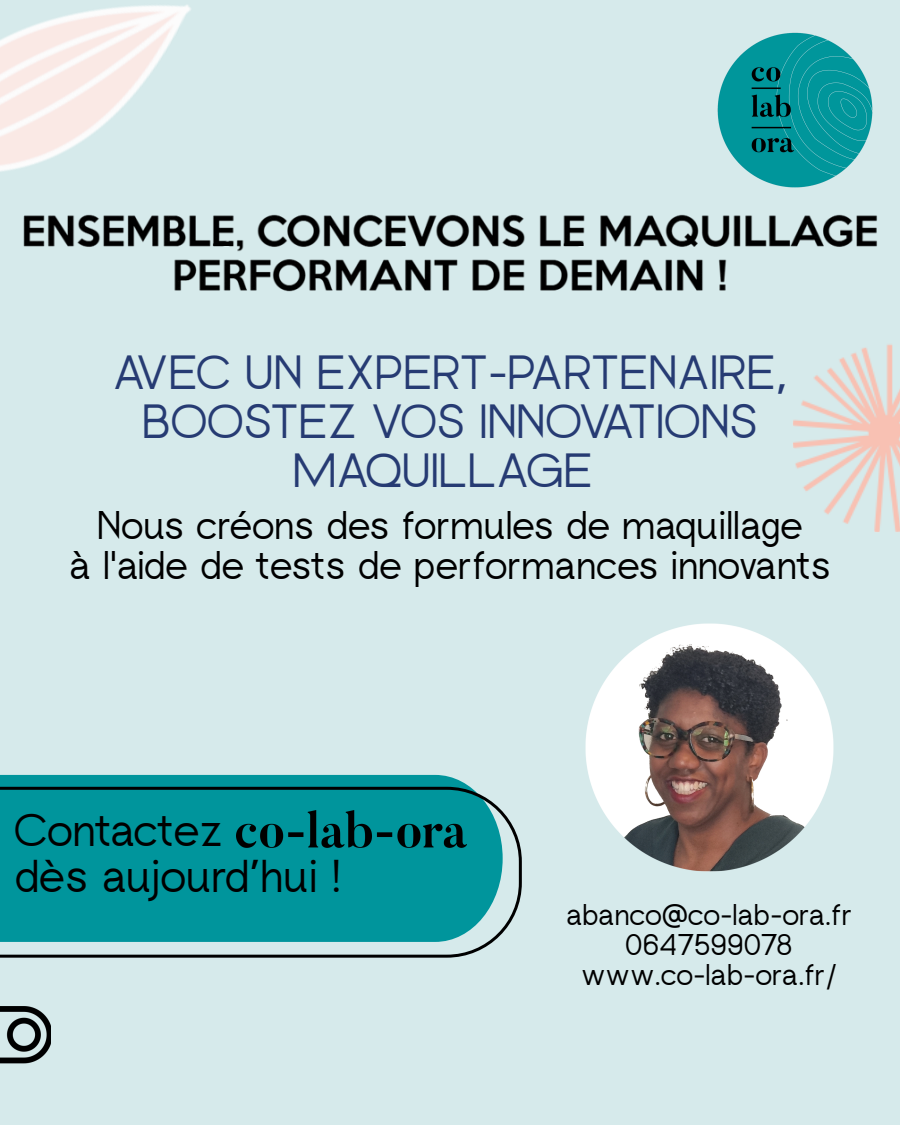
<style>
.page{position:relative;width:900px;height:1125px;background:#d6eaeb}
.page>*{position:absolute;margin:0;border:0;box-sizing:border-box;transform-origin:0 0}
.t1{font:48px/48.8px "rugratssans";color:#263b73;text-align:center}
.t2{font:46px/46.5px "rugratssans";color:#000}
.t3{font:40px/40.5px "rugratssans";color:#000;text-align:center}
.t4{font:30px "rugratssans";color:#000}
.t5{font:26.4px "Poppins";color:#010101}
</style>
<div class="page">
<img style="left:0;top:5px;width:191px;height:167px">
<img style="left:23px;top:214px;width:855px;height:78px">
<img style="left:793px;top:344px;width:107px;height:188px">
<img style="left:717px;top:32px;width:156px;height:156px">
<svg style="left:0;top:775px;width:470px;height:12px;background:#05949b"></svg>
<svg style="left:0;top:787px;width:522px;height:171px;background:#1d9aa0"></svg>
<img style="left:237px;top:811px;width:229px;height:36px">
<img style="left:0;top:1006px;width:51px;height:58px">
<img style="left:585px;top:623px;width:249px;height:249px">
<p class="t5" style="left:205px;top:246px;width:8px;rotate:-90deg">I</p>
<p class="t5" style="left:378px;top:246px;width:8px;rotate:-90deg">I</p>
<p class="t5" style="left:556px;top:246px;width:8px;rotate:-90deg">I</p>
<p class="t1" style="left:113px;top:353px;width:676px">AVEC UN EXPERT-PARTENAIRE,<br>BOOSTEZ VOS INNOVATIONS<br>MAQUILLAGE</p>
<p class="t3" style="left:69px;top:509px;width:763px">Nous créons des formules de maquillage<br>à l'aide de tests de performances innovants</p>
<h1 class="t2" style="left:14px;top:811px;width:328px">Contactez<br>dès aujourd’hui !</h1>
<p class="t4" style="left:566px;top:904px;width:288px">abanco@co-lab-ora.fr</p>
<p class="t4" style="left:625px;top:934px;width:170px">0647599078</p>
<p class="t4" style="left:581px;top:964px;width:258px">www.co-lab-ora.fr/</p>
</div>
